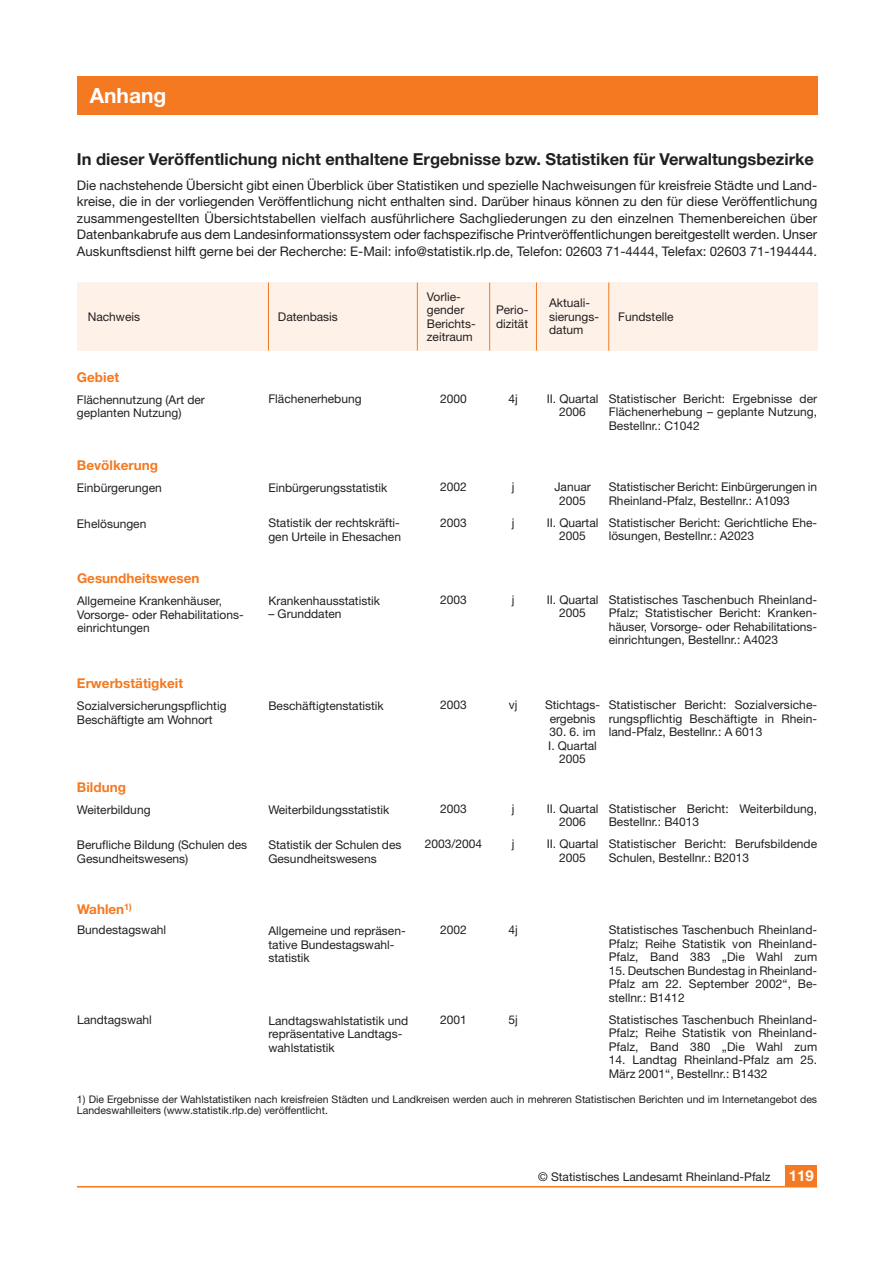
<style>
.page{position:relative;width:893px;height:1262px;background:#fff}
.page>*{position:absolute;margin:0;border:0;box-sizing:border-box;transform-origin:0 0}
.t1{font:700 21px "Helvetica Neue LT";color:#fff}
.t2{font:700 16.5px "Helvetica Neue LT";color:#231f20}
.t3{font:700 13.5px "Helvetica Neue LT";color:#f47921}
.t4{font:13.2px/16.5px "Helvetica Neue LT";color:#231f20;text-align:justify}
.t5{font:12px/13.5px "Helvetica Neue LT";color:#231f20}
.t6{font:10.5px/11.6px "Helvetica Neue LT";color:#231f20}
.s1{font-weight:700;font-size:15px;color:#fff}
</style>
<div class="page">
<hr style="left:77px;top:1186px;width:740px;height:1px;background:#f47921">
<div style="left:785px;top:1165px;width:32px;height:21px;background:#f47921"></div>
<div style="left:77px;top:77px;width:740px;height:38px;background:#f47921"></div>
<div style="left:77px;top:282px;width:191px;height:68px;background:#fef2e8"></div>
<div style="left:608px;top:282px;width:209px;height:68px;background:#fef2e8"></div>
<div style="left:268px;top:282px;width:149px;height:68px;background:#fef2e8"></div>
<div style="left:417px;top:282px;width:72px;height:68px;background:#fef2e8"></div>
<div style="left:489px;top:282px;width:47px;height:68px;background:#fef2e8"></div>
<div style="left:536px;top:282px;width:72px;height:68px;background:#fef2e8"></div>
<hr style="left:268px;top:282px;width:1px;height:68px;background:#f47921">
<hr style="left:417px;top:282px;width:1px;height:68px;background:#f47921">
<hr style="left:489px;top:282px;width:1px;height:68px;background:#f47921">
<hr style="left:536px;top:282px;width:1px;height:68px;background:#f47921">
<hr style="left:608px;top:282px;width:1px;height:68px;background:#f47921">
<h1 class="t1" style="left:90px;top:88px;width:78px">Anhang</h1>
<h2 class="t2" style="left:77px;top:153px;width:738px">In dieser Veröffentlichung nicht enthaltene Ergebnisse bzw. Statistiken für Verwaltungsbezirke</h2>
<p class="t4" style="left:77px;top:178px;width:741px">Die nachstehende Übersicht gibt einen Überblick über Statistiken und spezielle Nachweisungen für kreisfreie Städte und Land&shy;kreise, die in der vorliegenden Veröffentlichung nicht enthalten sind. Darüber hinaus können zu den für diese Veröffentlichung zusammengestellten Übersichtstabellen vielfach ausführlichere Sachgliederungen zu den einzelnen Themenbereichen über Datenbankabrufe aus dem Landesinformationssystem oder fachspezifische Printveröffentlichungen bereitgestellt werden. Unser Auskunftsdienst hilft gerne bei der Recherche: E-Mail: info@statistik.rlp.de, Telefon: 02603 71-4444, Telefax: 02603 71-194444.</p>
<p class="t5" style="left:427px;top:291px;width:50px">Vorlie&shy;gender<br>Berichts&shy;zeitraum</p>
<p class="t5" style="left:496px;top:304px;width:34px">Perio&shy;dizität</p>
<p class="t5" style="left:549px;top:297px;width:51px">Aktuali&shy;sierungs&shy;datum</p>
<p class="t5" style="left:88px;top:311px;width:54px">Nachweis</p>
<p class="t5" style="left:278px;top:311px;width:62px">Datenbasis</p>
<p class="t5" style="left:618px;top:311px;width:57px">Fundstelle</p>
<p class="t3" style="left:77px;top:372px;width:44px">Gebiet</p>
<p class="t5" style="left:77px;top:394px;width:129px">Flächennutzung (Art der geplanten Nutzung)</p>
<p class="t5" style="left:608px;top:393px;width:210px;text-align:justify">Statistischer Bericht: Ergebnisse der Flächenerhebung – geplante Nutzung, Bestellnr.: C1042</p>
<p class="t5" style="left:268px;top:393px;width:95px">Flächenerhebung</p>
<p class="t5" style="left:440px;top:393px;width:28px">2000</p>
<p class="t5" style="left:508px;top:393px;width:11px">4j</p>
<p class="t5" style="left:546px;top:393px;width:53px;text-align:center">II. Quartal<br>2006</p>
<p class="t3" style="left:77px;top:460px;width:83px">Bevölkerung</p>
<p class="t5" style="left:77px;top:482px;width:86px">Einbürgerungen</p>
<p class="t5" style="left:77px;top:518px;width:71px">Ehelösungen</p>
<p class="t5" style="left:268px;top:482px;width:120px">Einbürgerungsstatistik</p>
<p class="t5" style="left:268px;top:517px;width:134px">Statistik der rechtskräfti&shy;gen Urteile in Ehesachen</p>
<p class="t5" style="left:440px;top:481px;width:28px">2002</p>
<p class="t5" style="left:440px;top:517px;width:28px">2003</p>
<p class="t5" style="left:511px;top:481px;width:4px">j</p>
<p class="t5" style="left:511px;top:517px;width:4px">j</p>
<p class="t5" style="left:554px;top:481px;width:38px;text-align:center">Januar<br>2005</p>
<p class="t5" style="left:546px;top:517px;width:53px;text-align:center">II. Quartal<br>2005</p>
<p class="t5" style="left:608px;top:481px;width:210px">Statistischer Bericht: Einbürgerungen in<br>Rheinland-Pfalz, Bestellnr.: A1093</p>
<p class="t5" style="left:608px;top:517px;width:210px">Statistischer Bericht: Gerichtliche Ehe&shy;lösungen, Bestellnr.: A2023</p>
<p class="t3" style="left:77px;top:573px;width:124px">Gesundheitswesen</p>
<p class="t5" style="left:77px;top:595px;width:168px">Allgemeine Krankenhäuser,<br>Vorsorge- oder Rehabilitations&shy;einrichtungen</p>
<p class="t5" style="left:608px;top:594px;width:210px;text-align:justify">Statistisches Taschenbuch Rheinland-Pfalz; Statistischer Bericht: Kranken&shy;häuser, Vorsorge- oder Rehabilitations&shy;einrichtungen, Bestellnr.: A4023</p>
<p class="t5" style="left:440px;top:594px;width:28px">2003</p>
<p class="t5" style="left:511px;top:594px;width:4px">j</p>
<p class="t5" style="left:546px;top:594px;width:53px;text-align:center">II. Quartal<br>2005</p>
<p class="t5" style="left:268px;top:595px;width:113px">Krankenhausstatistik</p>
<p class="t5" style="left:268px;top:608px;width:75px">– Grunddaten</p>
<p class="t3" style="left:77px;top:678px;width:108px">Erwerbstätigkeit</p>
<p class="t5" style="left:77px;top:700px;width:151px">Sozialversicherungspflichtig<br>Beschäftigte am Wohnort</p>
<p class="t5" style="left:608px;top:699px;width:210px;text-align:justify">Statistischer Bericht: Sozialversiche&shy;rungspflichtig Beschäftigte in Rhein&shy;land-Pfalz, Bestellnr.: A 6013</p>
<p class="t5" style="left:268px;top:700px;width:117px">Beschäftigtenstatistik</p>
<p class="t5" style="left:440px;top:699px;width:28px">2003</p>
<p class="t5" style="left:508px;top:699px;width:10px">vj</p>
<p class="t5" style="left:545px;top:699px;width:57px;text-align:center">Stichtags&shy;ergebnis</p>
<p class="t5" style="left:548px;top:726px;width:50px;text-align:center">30. 6. im<br>I. Quartal<br>2005</p>
<p class="t3" style="left:77px;top:782px;width:50px">Bildung</p>
<p class="t5" style="left:77px;top:804px;width:75px">Weiterbildung</p>
<p class="t5" style="left:77px;top:839px;width:172px">Berufliche Bildung (Schulen des<br>Gesundheitswesens)</p>
<p class="t3" style="left:77px;top:904px;width:56px">Wahlen<sup>1)</sup></p>
<p class="t5" style="left:77px;top:924px;width:91px">Bundestagswahl</p>
<p class="t5" style="left:77px;top:1014px;width:76px">Landtagswahl</p>
<p class="t5" style="left:268px;top:804px;width:122px">Weiterbildungsstatistik</p>
<p class="t5" style="left:268px;top:839px;width:135px">Statistik der Schulen des<br>Gesundheitswesens</p>
<p class="t5" style="left:440px;top:803px;width:28px">2003</p>
<p class="t5" style="left:425px;top:838px;width:59px">2003/2004</p>
<p class="t5" style="left:268px;top:925px;width:139px">Allgemeine und repräsen&shy;tative Bundestagswahl&shy;statistik</p>
<p class="t5" style="left:268px;top:1015px;width:141px">Landtagswahlstatistik und repräsentative Landtags&shy;wahlstatistik</p>
<p class="t5" style="left:440px;top:924px;width:28px">2002</p>
<p class="t5" style="left:440px;top:1013px;width:28px">2001</p>
<p class="t5" style="left:511px;top:803px;width:4px">j</p>
<p class="t5" style="left:511px;top:838px;width:4px">j</p>
<p class="t5" style="left:508px;top:924px;width:11px">4j</p>
<p class="t5" style="left:508px;top:1013px;width:11px">5j</p>
<p class="t5" style="left:546px;top:803px;width:53px;text-align:center">II. Quartal<br>2006</p>
<p class="t5" style="left:546px;top:838px;width:53px;text-align:center">II. Quartal<br>2005</p>
<p class="t5" style="left:608px;top:803px;width:210px">Statistischer Bericht: Weiterbildung,<br>Bestellnr.: B4013</p>
<p class="t5" style="left:608px;top:838px;width:210px">Statistischer Bericht: Berufsbildende<br>Schulen, Bestellnr.: B2013</p>
<p class="t5" style="left:608px;top:924px;width:210px;text-align:justify">Statistisches Taschenbuch Rheinland-Pfalz; Reihe Statistik von Rheinland-Pfalz, Band 383 „Die Wahl zum</p>
<p class="t5" style="left:608px;top:964px;width:210px;text-align:justify">15. Deutschen Bundestag in Rheinland-Pfalz am 22. September 2002“, Be&shy;stellnr.: B1412</p>
<p class="t5" style="left:608px;top:1013px;width:210px;text-align:justify">Statistisches Taschenbuch Rheinland-Pfalz; Reihe Statistik von Rheinland-Pfalz, Band 380 „Die Wahl zum</p>
<p class="t5" style="left:608px;top:1054px;width:210px">14. Landtag Rheinland-Pfalz am 25.<br>März 2001“, Bestellnr.: B1432</p>
<p class="t6" style="left:77px;top:1094px;width:741px">1) Die Ergebnisse der Wahlstatistiken nach kreisfreien Städten und Landkreisen werden auch in mehreren Statistischen Berichten und im Internetangebot des<br>Landeswahlleiters (www.statistik.rlp.de) veröffentlicht.</p>
<p class="t5" style="left:538px;top:1170px;width:277px">© Statistisches Landesamt Rheinland-Pfalz <span class="s1">119</span></p>
</div>
